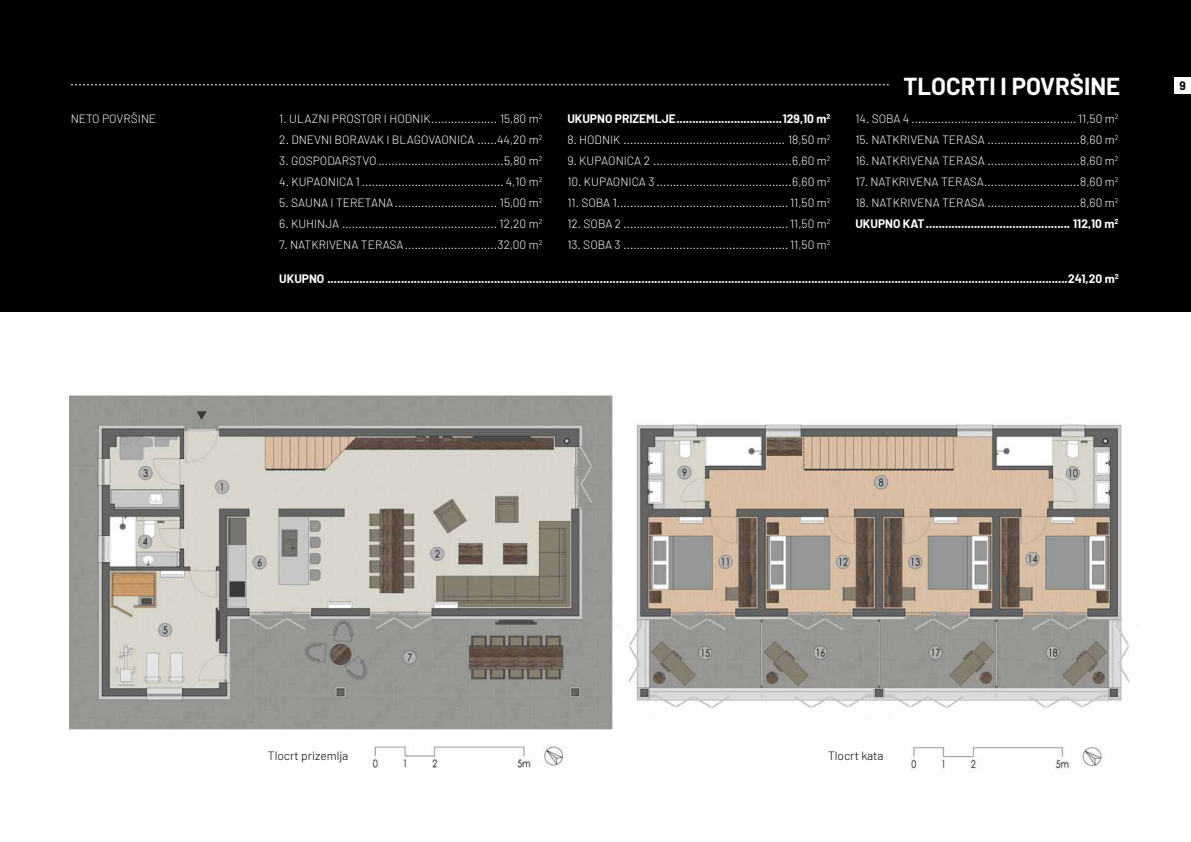
<style>
.page{position:relative;width:1191px;height:842px;background:#fff}
.page>*{position:absolute;margin:0;border:0;box-sizing:border-box;transform-origin:0 0}
.t1{font:700 24px "Barlow";color:#fff}
.t2{font:300 12px "Barlow";color:#fff}
.t3{font:700 12px/21px "Barlow";color:#fff}
.t4{font:300 12px "Barlow";color:#000}
.t5{font:700 12px "Barlow";color:#000}
.s1{font-weight:300}
</style>
<div class="page">
<div style="left:0;top:0;width:1191px;height:312px;background:#000"></div>
<img style="left:628px;top:424px;width:502px;height:349px">
<img style="left:70px;top:395px;width:543px;height:373px">
<svg style="left:71px;top:85px;width:818px;height:1px"></svg>
<div style="left:1174px;top:77px;width:17px;height:17px;background:#fff"></div>
<p class="t2" style="left:71px;top:111px;width:87px">NETO POVRŠINE</p>
<p class="t2" style="left:279px;top:111px;width:264px">1. ULAZNI PROSTOR I HODNIK.................... 15,80 m<sup>2</sup></p>
<p class="t2" style="left:279px;top:132px;width:265px">2. DNEVNI BORAVAK I BLAGOVAONICA ......44,20 m<sup>2</sup></p>
<p class="t2" style="left:279px;top:153px;width:265px">3. GOSPODARSTVO......................................5,80 m<sup>2</sup></p>
<p class="t2" style="left:279px;top:174px;width:264px">4. KUPAONICA 1........................................... 4,10 m<sup>2</sup></p>
<p class="t2" style="left:279px;top:195px;width:264px">5. SAUNA I TERETANA............................... 15,00 m<sup>2</sup></p>
<p class="t2" style="left:279px;top:216px;width:264px">6. KUHINJA ............................................... 12,20 m<sup>2</sup></p>
<p class="t2" style="left:279px;top:237px;width:264px">7. NATKRIVENA TERASA............................32,00 m<sup>2</sup></p>
<p class="t3" style="left:567px;top:108px;width:264px">UKUPNO PRIZEMLJE.................................129,10 m<sup>2</sup></p>
<p class="t2" style="left:567px;top:132px;width:264px">8. HODNIK ................................................. 18,50 m<sup>2</sup></p>
<p class="t2" style="left:567px;top:153px;width:264px">9. KUPAONICA 2 ..........................................6,60 m<sup>2</sup></p>
<p class="t2" style="left:567px;top:174px;width:264px">10. KUPAONICA 3 .........................................6,60 m<sup>2</sup></p>
<p class="t2" style="left:567px;top:195px;width:264px">11. SOBA 1....................................................11,50 m<sup>2</sup></p>
<p class="t2" style="left:567px;top:216px;width:264px">12. SOBA 2 ..................................................11,50 m<sup>2</sup></p>
<p class="t2" style="left:567px;top:237px;width:264px">13. SOBA 3 ..................................................11,50 m<sup>2</sup></p>
<h1 class="t1" style="left:903px;top:71px;width:218px">TLOCRTI I POVRŠINE</h1>
<p class="t5" style="left:1179px;top:78px;width:8px">9</p>
<p class="t2" style="left:855px;top:111px;width:264px">14. SOBA 4 ..................................................11,50 m<sup>2</sup></p>
<p class="t2" style="left:855px;top:132px;width:265px">15. NATKRIVENA TERASA ............................8,60 m<sup>2</sup></p>
<p class="t2" style="left:855px;top:153px;width:265px">16. NATKRIVENA TERASA ............................8,60 m<sup>2</sup></p>
<p class="t2" style="left:855px;top:174px;width:265px">17. NATKRIVENA TERASA.............................8,60 m<sup>2</sup></p>
<p class="t3" style="left:855px;top:192px;width:265px"><span class="s1">18. NATKRIVENA TERASA ............................8,60 m</span><sup>2<br></sup>UKUPNO KAT............................................. 112,10 m<sup>2</sup></p>
<p class="t3" style="left:279px;top:268px;width:841px">UKUPNO .......................................................................................................................................................................................................................................241,20 m<sup>2</sup></p>
<p class="t4" style="left:268px;top:748px;width:82px">Tlocrt prizemlja</p>
<p class="t4" style="left:828px;top:748px;width:57px">Tlocrt kata</p>
</div>
